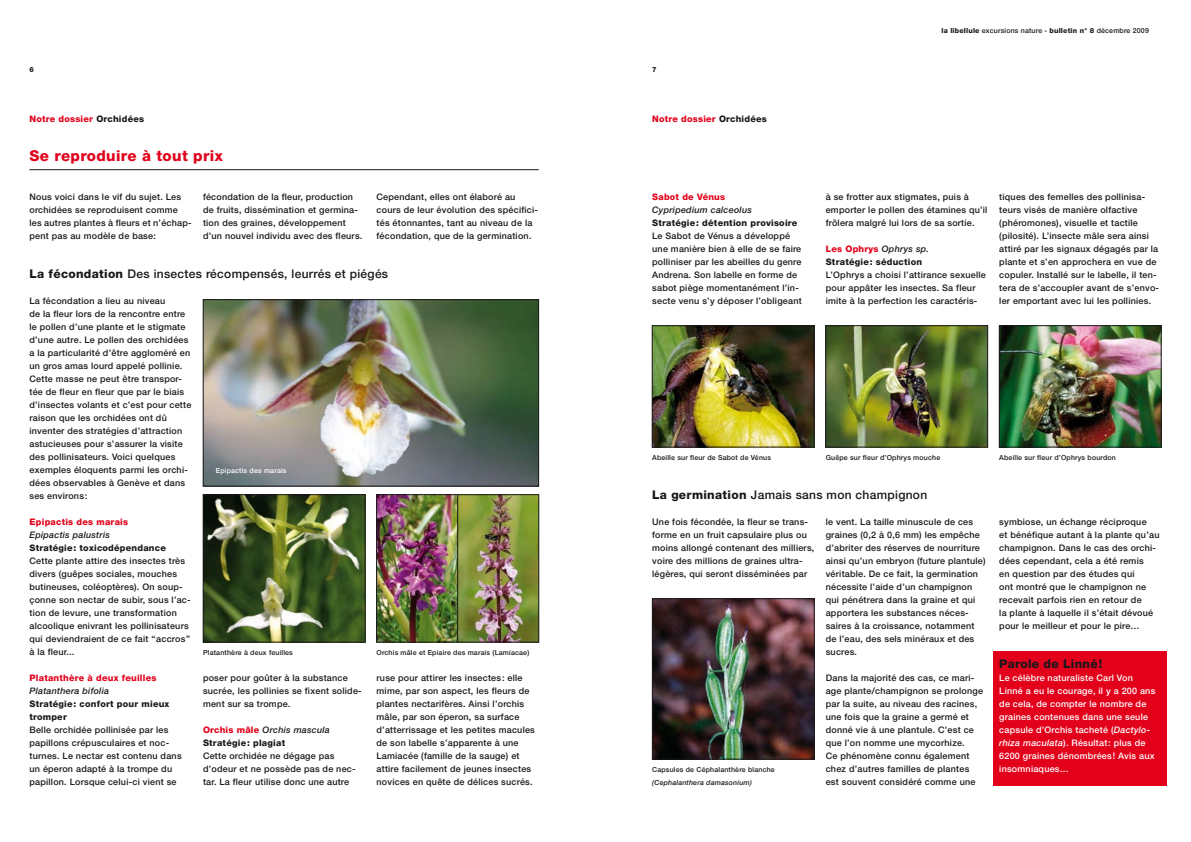
<style>
.page{position:relative;width:1191px;height:842px;background:#fff}
.page>*{position:absolute;margin:0;border:0;box-sizing:border-box;transform-origin:0 0}
.t1{font:800 15px "Helvetica Neue LT Std";letter-spacing:.025em;color:#e2001a}
.t2{font:500 12px "Helvetica Neue LT Std";letter-spacing:.025em;color:#1a171b}
.t3{font:800 12px "Helvetica Neue LT Std";letter-spacing:.025em;color:#1a171b}
.t4{font:500 9px/13px "Helvetica Neue LT Std";letter-spacing:.025em;color:#1a171b}
.t5{font:500 9px/13px "Helvetica Neue LT Std";letter-spacing:.025em;color:#fff}
.t6{font:800 9px/13px "Helvetica Neue LT Std";letter-spacing:.025em;color:#1a171b}
.t7{font:800 9px "Helvetica Neue LT Std";letter-spacing:.025em;color:#e2001a}
.t8{font:italic 500 9px "Helvetica Neue LT Std";letter-spacing:.025em;color:#1a171b}
.t9{font:500 7px "Helvetica Neue LT Std";letter-spacing:.025em;color:#1a171b}
.t10{font:italic 500 7px "Helvetica Neue LT Std";letter-spacing:.025em;color:#1a171b}
.t11{font:500 7px "Helvetica Neue LT Std";letter-spacing:.025em;color:#fff}
.t12{font:800 7px "Helvetica Neue LT Std";color:#1a171b}
.s1{color:#1a171b}
.s2{font-weight:800}
.s3{color:#e2001a}
.s4{font-weight:500;font-style:italic}
.s5{font-style:italic}
</style>
<div class="page">
<hr style="left:29px;top:169px;width:510px;height:1px;background:#1a171b">
<div style="left:993px;top:651px;width:174px;height:134px;background:#e2001a"></div>
<img style="left:654px;top:600px;width:158px;height:157px">
<div style="left:652px;top:598px;width:162px;height:161px;border:1px solid #1a171b"></div>
<img style="left:378px;top:496px;width:159px;height:144px">
<div style="left:376px;top:494px;width:82px;height:148px;border:1px solid #1a171b"></div>
<div style="left:457px;top:494px;width:82px;height:148px;border:1px solid #1a171b"></div>
<img style="left:205px;top:496px;width:158px;height:144px">
<div style="left:203px;top:494px;width:162px;height:148px;border:1px solid #1a171b"></div>
<img style="left:205px;top:301px;width:332px;height:183px">
<div style="left:203px;top:299px;width:336px;height:187px;border:1px solid #1a171b"></div>
<img style="left:654px;top:327px;width:158px;height:118px">
<div style="left:652px;top:325px;width:162px;height:122px;border:1px solid #1a171b"></div>
<img style="left:827px;top:327px;width:158px;height:118px">
<div style="left:825px;top:325px;width:162px;height:122px;border:1px solid #1a171b"></div>
<img style="left:1001px;top:327px;width:158px;height:118px">
<div style="left:999px;top:325px;width:162px;height:122px;border:1px solid #1a171b"></div>
<p class="t12" style="left:29px;top:65px;width:6px">6</p>
<p class="t12" style="left:652px;top:65px;width:6px">7</p>
<p class="t7" style="left:29px;top:114px;width:116px">Notre dossier <span class="s1">Orchidées</span></p>
<p class="t7" style="left:652px;top:114px;width:116px">Notre dossier <span class="s1">Orchidées</span></p>
<h1 class="t1" style="left:29px;top:147px;width:195px">Se reproduire à tout prix</h1>
<p class="t9" style="left:941px;top:26px;width:209px"><span class="s2">la libellule</span> excursions nature - <span class="s2">bulletin n° 8</span> décembre 2009</p>
<p class="t4" style="left:29px;top:190px;width:164px">Nous voici dans le vif du sujet. Les orchidées se reproduisent comme les autres plantes à fleurs et n’échap&shy;pent pas au modèle de base:</p>
<p class="t4" style="left:203px;top:190px;width:161px">fécondation de la fleur, production de fruits, dissémination et germina&shy;tion des graines, développement d’un nouvel individu avec des fleurs.</p>
<p class="t4" style="left:376px;top:190px;width:163px">Cependant, elles ont élaboré au cours de leur évolution des spécifici&shy;tés étonnantes, tant au niveau de la fécondation, que de la germination.</p>
<h2 class="t2" style="left:29px;top:267px;width:360px"><span class="s2">La fécondation</span> Des insectes récompensés, leurrés et piégés</h2>
<p class="t4" style="left:29px;top:294px;width:163px">La fécondation a lieu au niveau<br>de la fleur lors de la rencontre entre le pollen d’une plante et le stigmate d’une autre. Le pollen des orchidées a la particularité d’être aggloméré en un gros amas lourd appelé pol- linie.<br>Cette masse ne peut être transpor&shy;tée de fleur en fleur que par le biais d’insectes volants et c’est pour cette raison que les orchidées ont dû inventer des stratégies d’attraction astucieuses pour s’assurer la visite des pollinisateurs. Voici quelques exemples éloquents parmi les orchi&shy;dées observables à Genève et dans ses environs:</p>
<p class="t7" style="left:29px;top:517px;width:100px">Epipactis des marais</p>
<p class="t8" style="left:29px;top:530px;width:82px">Epipactis palustris</p>
<p class="t6" style="left:29px;top:541px;width:138px">Stratégie: toxicodépendance</p>
<p class="t4" style="left:29px;top:554px;width:163px">Cette plante attire des insectes très divers (guêpes sociales, mouches butineuses, coléoptères). On soup&shy;çonne son nectar de subir, sous l’ac&shy;tion de levure, une transformation alcoolique enivrant les pollinisateurs qui deviendraient de ce fait “accros” à la fleur...</p>
<p class="t7" style="left:29px;top:673px;width:128px">Platanthère à deux feuilles</p>
<p class="t8" style="left:29px;top:686px;width:81px">Platanthera bifolia</p>
<p class="t6" style="left:29px;top:697px;width:141px">Stratégie: confort pour mieux tromper</p>
<p class="t4" style="left:29px;top:723px;width:154px">Belle orchidée pollinisée par les papillons crépusculaires et noc&shy;turnes. Le nectar est contenu dans un éperon adapté à la trompe du papillon. Lorsque celui-ci vient se</p>
<p class="t11" style="left:216px;top:467px;width:72px">Epipactis des marais</p>
<p class="t9" style="left:203px;top:649px;width:91px">Platanthère à deux feuilles</p>
<p class="t9" style="left:376px;top:649px;width:154px">Orchis mâle et Epiaire des marais (Lamiacae)</p>
<p class="t4" style="left:203px;top:671px;width:160px">poser pour goûter à la substance sucrée, les pollinies se fixent solide&shy;ment sur sa trompe.</p>
<p class="t6" style="left:203px;top:723px;width:128px"><span class="s3">Orchis mâle</span> <span class="s4">Orchis mascula<br></span>Stratégie: plagiat</p>
<p class="t4" style="left:203px;top:749px;width:154px">Cette orchidée ne dégage pas d’odeur et ne possède pas de nec&shy;tar. La fleur utilise donc une autre</p>
<p class="t4" style="left:376px;top:671px;width:160px">ruse pour attirer les insectes: elle mime, par son aspect, les fleurs de plantes nectarifères. Ainsi l’orchis mâle, par son éperon, sa surface d’atterrissage et les petites macules de son labelle s’apparente à une Lamiacée (famille de la sauge) et attire facilement de jeunes insectes novices en quête de délices sucrés.</p>
<p class="t7" style="left:652px;top:192px;width:74px">Sabot de Vénus</p>
<p class="t8" style="left:652px;top:205px;width:101px">Cypripedium calceolus</p>
<p class="t6" style="left:652px;top:216px;width:147px">Stratégie: détention provisoire</p>
<p class="t4" style="left:652px;top:229px;width:151px">Le Sabot de Vénus a développé une manière bien à elle de se faire polliniser par les abeilles du genre Andrena. Son labelle en forme de sabot piège momentanément l’in&shy;secte venu s’y déposer l’obligeant</p>
<p class="t4" style="left:825px;top:190px;width:163px">à se frotter aux stigmates, puis à emporter le pollen des étamines qu’il frôlera malgré lui lors de sa sortie.</p>
<p class="t6" style="left:825px;top:242px;width:105px"><span class="s3">Les Ophrys</span> <span class="s4">Ophrys sp.<br></span>Stratégie: séduction</p>
<p class="t4" style="left:825px;top:268px;width:162px">L’Ophrys a choisi l’attirance sexuelle pour appâter les insectes. Sa fleur imite à la perfection les caractéris-</p>
<p class="t4" style="left:999px;top:190px;width:161px">tiques des femelles des pollinisa&shy;teurs visés de manière olfactive (phéromones), visuelle et tactile (pilosité). L’insecte mâle sera ainsi attiré par les signaux dégagés par la plante et s’en approchera en vue de copuler. Installé sur le labelle, il ten&shy;tera de s’accoupler avant de s’envo&shy;ler emportant avec lui les pollinies.</p>
<p class="t9" style="left:652px;top:454px;width:120px">Abeille sur fleur de Sabot de Vénus</p>
<p class="t9" style="left:825px;top:454px;width:116px">Guêpe sur fleur d’Ophrys mouche</p>
<p class="t9" style="left:999px;top:454px;width:118px">Abeille sur fleur d’Ophrys bourdon</p>
<h2 class="t2" style="left:652px;top:488px;width:276px"><span class="s2">La germination</span> Jamais sans mon champignon</h2>
<p class="t4" style="left:825px;top:515px;width:161px">le vent. La taille minuscule de ces graines (0,2 à 0,6 mm) les empêche d’abriter des réserves de nourriture ainsi qu’un embryon (future plantule) véritable. De ce fait, la germination nécessite l’aide d’un champignon qui pénétrera dans la graine et qui apportera les substances néces&shy;saires à la croissance, notamment de l’eau, des sels minéraux et des sucres.</p>
<p class="t4" style="left:825px;top:671px;width:159px">Dans la majorité des cas, ce mari&shy;age plante/champignon se prolonge par la suite, au niveau des racines, une fois que la graine a germé et donné vie à une plantule. C’est ce que l’on nomme une mycorhize.<br>Ce phénomène connu également chez d’autres familles de plantes est souvent considéré comme une</p>
<p class="t4" style="left:652px;top:515px;width:164px">Une fois fécondée, la fleur se trans&shy;forme en un fruit capsulaire plus ou moins allongé contenant des milliers, voire des millions de graines ultra&shy;légères, qui seront disséminées par</p>
<p class="t9" style="left:652px;top:766px;width:124px">Capsules de Céphalanthère blanche</p>
<p class="t10" style="left:652px;top:779px;width:101px">(Cephalanthera damasonium)</p>
<p class="t4" style="left:999px;top:515px;width:162px">symbiose, un échange réciproque<br>et bénéfique autant à la plante qu’au champignon. Dans le cas des orchi&shy;dées cependant, cela a été remis<br>en question par des études qui<br>ont montré que le champignon ne recevait parfois rien en retour de<br>la plante à laquelle il s’était dévoué pour le meilleur et pour le pire…</p>
<h2 class="t3" style="left:999px;top:657px;width:105px">Parole de Linné!</h2>
<p class="t5" style="left:999px;top:671px;width:158px">Le célèbre naturaliste Carl Von<br>Linné a eu le courage, il y a 200 ans de cela, de compter le nombre de graines contenues dans une seule capsule d’Orchis tacheté (<span class="s5">Dactylo&shy;rhiza maculata</span>). Résultat: plus de<br>6200 graines dénombrées! Avis aux insomniaques…</p>
</div>
